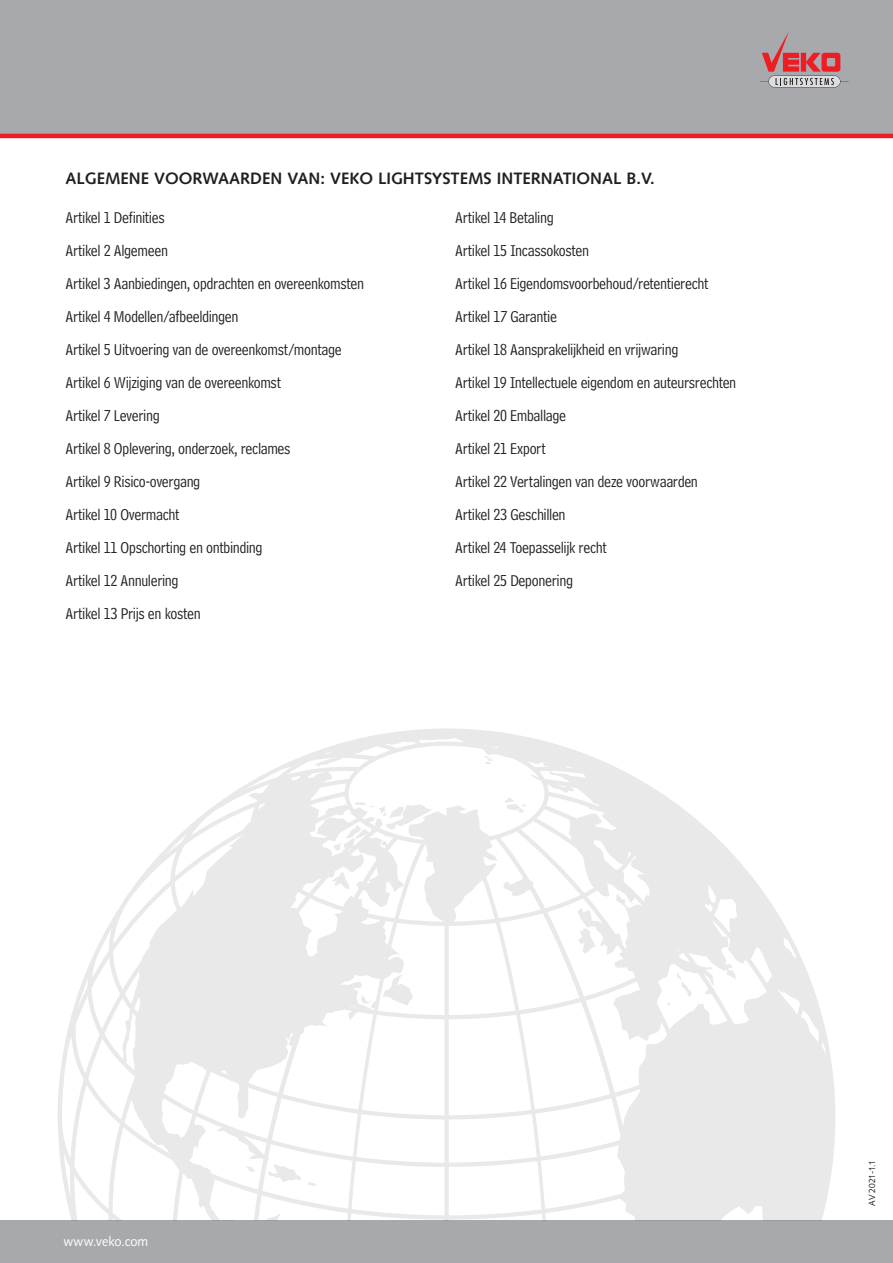
<style>
.page{position:relative;width:893px;height:1263px;background:#fff}
.page>*{position:absolute;margin:0;border:0;box-sizing:border-box;transform-origin:0 0}
.t1{font:16.5px "Bell Centennial BT Address";letter-spacing:-.025em;color:#231f20;scale:.95 1}
.Normaal{font:700 16.5px "Syntax";color:#231f20}
.t2{font:13.5px "Syntax";letter-spacing:-.005em;color:#fff;scale:.95 1}
.t3{font:9px "Syntax";letter-spacing:-.005em;color:#231f20;scale:.93 1}
</style>
<div class="page">
<div style="left:0;top:0;width:893px;height:136px;background:#a8a9ad"></div>
<div style="left:0;top:1220px;width:893px;height:43px;background:#a8a9ad"></div>
<hr style="left:0;top:134px;width:893px;height:4px;background:#ee1d23">
<svg style="left:760px;top:32px;width:89px;height:55px"></svg>
<svg style="left:58px;top:728px;width:777px;height:492px"></svg>
<svg style="left:244px;top:1165px;width:12px;height:7px"></svg>
<svg style="left:268px;top:1164px;width:33px;height:19px"></svg>
<svg style="left:308px;top:1182px;width:9px;height:4px"></svg>
<svg style="left:361px;top:995px;width:11px;height:9px"></svg>
<svg style="left:383px;top:974px;width:31px;height:32px"></svg>
<svg style="left:332px;top:872px;width:18px;height:19px"></svg>
<svg style="left:332px;top:802px;width:100px;height:48px"></svg>
<svg style="left:504px;top:796px;width:23px;height:17px"></svg>
<svg style="left:676px;top:970px;width:17px;height:29px"></svg>
<svg style="left:666px;top:1001px;width:4px;height:5px"></svg>
<svg style="left:577px;top:928px;width:19px;height:26px"></svg>
<svg style="left:484px;top:755px;width:11px;height:9px"></svg>
<p class="Normaal" style="left:66px;top:169px;width:591px">ALGEMENE VOORWAARDEN VAN: VEKO LIGHTSYSTEMS INTERNATIONAL B.V.</p>
<p class="t1" style="left:66px;top:208px;width:106px">Artikel 1 Definities</p>
<p class="t1" style="left:66px;top:241px;width:109px">Artikel 2 Algemeen</p>
<p class="t1" style="left:66px;top:274px;width:316px">Artikel 3 Aanbiedingen, opdrachten en overeenkomsten</p>
<p class="t1" style="left:66px;top:307px;width:183px">Artikel 4 Modellen/afbeeldingen</p>
<p class="t1" style="left:66px;top:340px;width:292px">Artikel 5 Uitvoering van de overeenkomst/montage</p>
<p class="t1" style="left:66px;top:373px;width:228px">Artikel 6 Wijziging van de overeenkomst</p>
<p class="t1" style="left:66px;top:406px;width:100px">Artikel 7 Levering</p>
<p class="t1" style="left:66px;top:439px;width:238px">Artikel 8 Oplevering, onderzoek, reclames</p>
<p class="t1" style="left:66px;top:472px;width:143px">Artikel 9 Risico-overgang</p>
<p class="t1" style="left:66px;top:505px;width:121px">Artikel 10 Overmacht</p>
<p class="t1" style="left:66px;top:538px;width:209px">Artikel 11 Opschorting en ontbinding</p>
<p class="t1" style="left:66px;top:571px;width:120px">Artikel 12 Annulering</p>
<p class="t1" style="left:66px;top:604px;width:144px">Artikel 13 Prijs en kosten</p>
<p class="t1" style="left:455px;top:208px;width:105px">Artikel 14 Betaling</p>
<p class="t1" style="left:455px;top:241px;width:142px">Artikel 15 Incassokosten</p>
<p class="t1" style="left:455px;top:274px;width:268px">Artikel 16 Eigendomsvoorbehoud/retentierecht</p>
<p class="t1" style="left:455px;top:307px;width:109px">Artikel 17 Garantie</p>
<p class="t1" style="left:455px;top:340px;width:236px">Artikel 18 Aansprakelijkheid en vrijwaring</p>
<p class="t1" style="left:455px;top:373px;width:297px">Artikel 19 Intellectuele eigendom en auteursrechten</p>
<p class="t1" style="left:455px;top:406px;width:118px">Artikel 20 Emballage</p>
<p class="t1" style="left:455px;top:439px;width:97px">Artikel 21 Export</p>
<p class="t1" style="left:455px;top:472px;width:257px">Artikel 22 Vertalingen van deze voorwaarden</p>
<p class="t1" style="left:455px;top:505px;width:118px">Artikel 23 Geschillen</p>
<p class="t1" style="left:455px;top:538px;width:161px">Artikel 24 Toepasselijk recht</p>
<p class="t1" style="left:455px;top:571px;width:125px">Artikel 25 Deponering</p>
<p class="t2" style="left:63px;top:1233px;width:91px">www.veko.com</p>
<p class="t3" style="left:867px;top:1205px;width:50px;rotate:-90deg">AV 2021-1.1</p>
</div>
